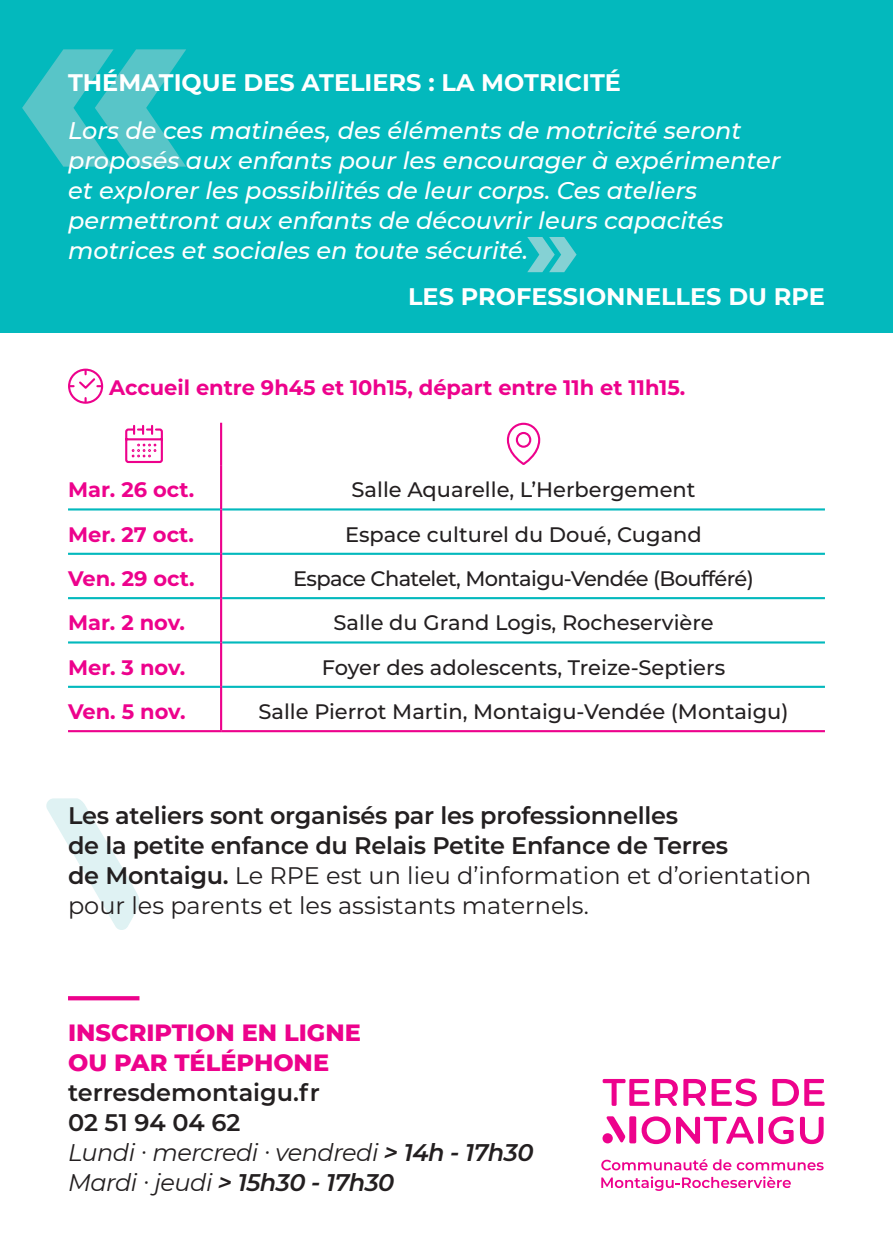
<style>
.page{position:relative;width:893px;height:1259px;background:#fff}
.page>*{position:absolute;margin:0;border:0;box-sizing:border-box;transform-origin:0 0}
.t1{font:italic 500 24px/30px "Montserrat";color:#fff}
.t2{font:600 24px/30px "Montserrat";letter-spacing:-.01em;color:#231f20}
.t3{font:italic 24px/30px "Montserrat";letter-spacing:-.02em;color:#231f20}
.t4{font:700 24px "Montserrat";color:#fff}
.t5{font:800 24px/30px "Montserrat";color:#ed028c}
.t6{font:500 21px "Montserrat";color:#231f20}
.t7{font:700 21px "Montserrat";color:#ed028c}
.t8{font:500 21px "Montserrat";letter-spacing:-.03em;color:#231f20}
.s1{font-weight:400}
.s2{font-weight:600;font-style:normal}
.s3{font-weight:600}
</style>
<div class="page">
<svg style="left:46px;top:798px;width:94px;height:132px"></svg>
<div style="left:0;top:0;width:893px;height:333px;background:#03b9bd"></div>
<svg style="left:22px;top:49px;width:164px;height:118px"></svg>
<svg style="left:527px;top:237px;width:50px;height:35px"></svg>
<svg style="left:601px;top:1159px;width:130px;height:11px"></svg>
<svg style="left:737px;top:1162px;width:87px;height:8px"></svg>
<svg style="left:601px;top:1176px;width:190px;height:15px"></svg>
<div style="left:629px;top:1116px;width:7px;height:27px;background:#ed028c;border-radius:2px"></div>
<svg style="left:606px;top:1116px;width:19px;height:26px"></svg>
<div style="left:602px;top:1133px;width:11px;height:10px;background:#ed028c;border-radius:50%"></div>
<svg style="left:603px;top:1079px;width:103px;height:27px"></svg>
<svg style="left:712px;top:1078px;width:45px;height:28px"></svg>
<svg style="left:772px;top:1079px;width:52px;height:27px"></svg>
<svg style="left:642px;top:1116px;width:112px;height:28px"></svg>
<div style="left:758px;top:1116px;width:5px;height:27px;background:#ed028c"></div>
<svg style="left:768px;top:1116px;width:26px;height:28px"></svg>
<svg style="left:800px;top:1116px;width:24px;height:28px"></svg>
<svg style="left:68px;top:996px;width:71px;height:4px"></svg>
<hr style="left:68px;top:508px;width:152px;height:2px;background:#03b9bd">
<hr style="left:222px;top:508px;width:603px;height:2px;background:#03b9bd">
<hr style="left:68px;top:553px;width:152px;height:2px;background:#03b9bd">
<hr style="left:222px;top:553px;width:603px;height:2px;background:#03b9bd">
<hr style="left:222px;top:597px;width:603px;height:2px;background:#03b9bd">
<hr style="left:68px;top:641px;width:152px;height:2px;background:#03b9bd">
<hr style="left:222px;top:641px;width:603px;height:2px;background:#03b9bd">
<hr style="left:68px;top:686px;width:152px;height:2px;background:#03b9bd">
<hr style="left:222px;top:686px;width:603px;height:2px;background:#03b9bd">
<hr style="left:68px;top:597px;width:152px;height:2px;background:#03b9bd">
<hr style="left:220px;top:423px;width:2px;height:42px;background:#ed028c">
<hr style="left:220px;top:465px;width:2px;height:44px;background:#ed028c">
<hr style="left:220px;top:509px;width:2px;height:45px;background:#ed028c">
<hr style="left:220px;top:554px;width:2px;height:44px;background:#ed028c">
<hr style="left:220px;top:598px;width:2px;height:44px;background:#ed028c">
<hr style="left:220px;top:642px;width:2px;height:45px;background:#ed028c">
<hr style="left:220px;top:687px;width:2px;height:43px;background:#ed028c">
<hr style="left:68px;top:730px;width:153px;height:2px;background:#ed028c">
<hr style="left:221px;top:730px;width:604px;height:2px;background:#ed028c">
<svg style="left:125px;top:424px;width:38px;height:40px"></svg>
<svg style="left:506px;top:422px;width:35px;height:43px"></svg>
<svg style="left:68px;top:368px;width:36px;height:36px"></svg>
<p class="t4" style="left:68px;top:65px;width:554px">THÉMATIQUE DES ATELIERS : LA MOTRICITÉ</p>
<p class="t1" style="left:68px;top:115px;width:714px">Lors de ces matinées, des éléments de motricité seront proposés aux enfants pour les encourager à expérimenter et explorer les possibilités de leur corps. Ces ateliers permettront aux enfants de découvrir leurs capacités motrices et sociales en toute sécurité.</p>
<p class="t4" style="left:408px;top:279px;width:418px">LES PROFESSIONNELLES DU RPE</p>
<p class="t7" style="left:109px;top:372px;width:578px">Accueil entre 9h45 et 10h15, départ entre 11h et 11h15.</p>
<p class="t7" style="left:68px;top:475px;width:128px">Mar. 26 oct.</p>
<p class="t6" style="left:352px;top:475px;width:345px">Salle Aquarelle, L’Herbergement</p>
<p class="t7" style="left:68px;top:519px;width:128px">Mer. 27 oct.</p>
<p class="t6" style="left:345px;top:520px;width:358px">Espace culturel du Doué, Cugand</p>
<p class="t7" style="left:68px;top:563px;width:128px">Ven. 29 oct.</p>
<p class="t8" style="left:293px;top:564px;width:462px">Espace Chatelet, Montaigu-Vendée (Boufféré)</p>
<p class="t7" style="left:68px;top:608px;width:119px">Mar. 2 nov.</p>
<p class="t6" style="left:333px;top:608px;width:382px">Salle du Grand Logis, Rocheservière</p>
<p class="t7" style="left:68px;top:652px;width:119px">Mer. 3 nov.</p>
<p class="t6" style="left:322px;top:653px;width:405px">Foyer des adolescents, Treize-Septiers</p>
<p class="t7" style="left:68px;top:696px;width:119px">Ven. 5 nov.</p>
<p class="t6" style="left:259px;top:697px;width:532px">Salle Pierrot Martin, Montaigu-Vendée (Montaigu)</p>
<p class="t2" style="left:68px;top:799px;width:745px">Les ateliers sont organisés par les professionnelles<br>de la petite enfance du Relais Petite Enfance de Terres<br>de Montaigu. <span class="s1">Le RPE est un lieu d’information et d’orientation pour les parents et les assistants maternels.</span></p>
<p class="t5" style="left:68px;top:1016px;width:294px">INSCRIPTION EN LIGNE<br>OU PAR TÉLÉPHONE</p>
<p class="t3" style="left:68px;top:1076px;width:467px"><span class="s2">terresdemontaigu.fr<br>02 51 94 04 62<br></span>Lundi ∙ mercredi ∙ vendredi <span class="s3">&gt; 14h - 17h30<br></span>Mardi ∙ jeudi <span class="s3">&gt; 15h30 - 17h30</span></p>
</div>
